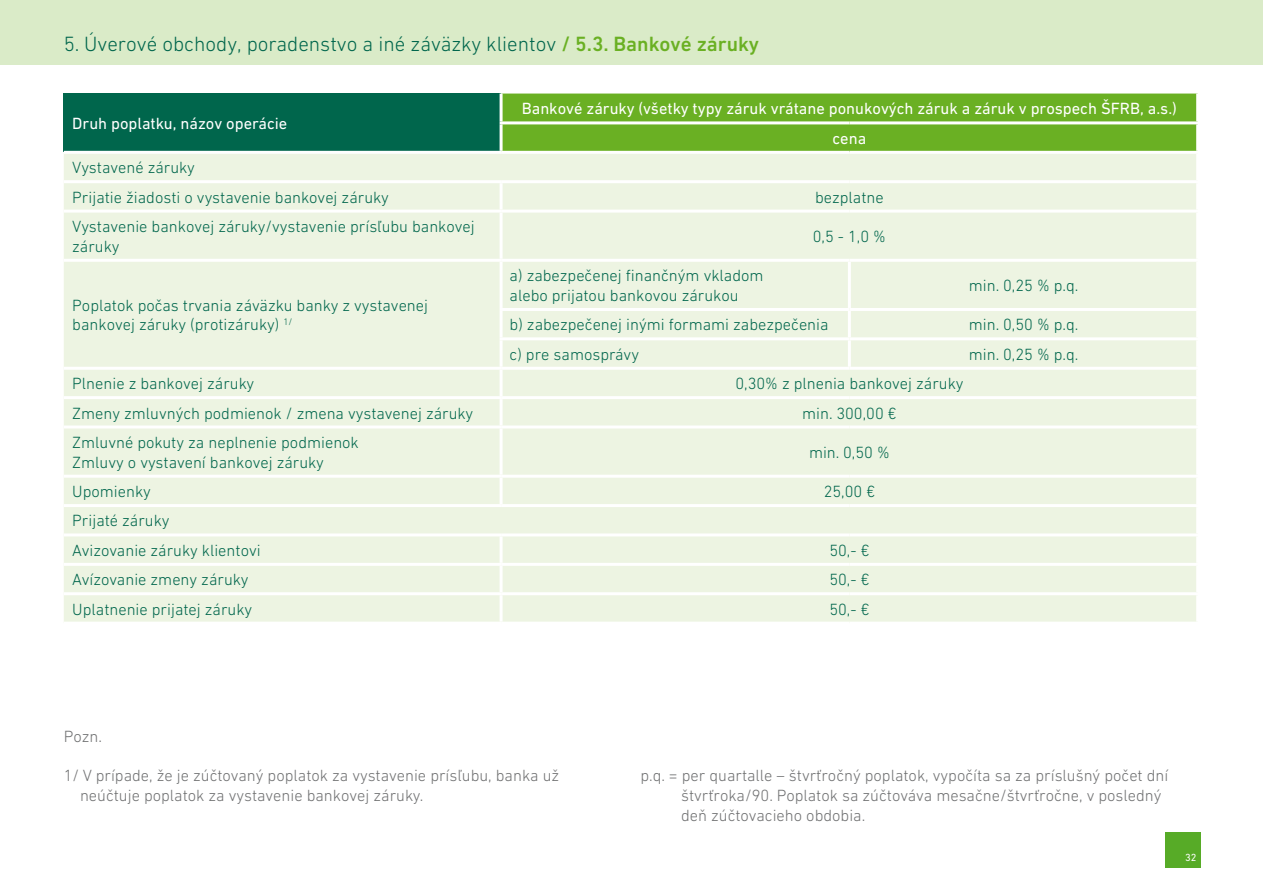
<style>
.page{position:relative;width:1263px;height:893px;background:#fff}
.page>*{position:absolute;margin:0;border:0;box-sizing:border-box;transform-origin:0 0}
.t1{font:300 21px "DIN Next W1 G";color:#00664c}
.t2{font:300 16.5px/19.8px "DIN Next W1 G";color:#00664c}
.t3{font:300 16.5px/19.8px "DIN Next W1 G";color:#707172}
.t4{font:16.5px/29.4px "DIN Next W1 G";color:#fff;text-align:center}
.t5{font:10.5px "DIN Next W1 G";color:#fff}
.s1{font-weight:500;color:#6ab023}
</style>
<div class="page">
<div style="left:1165px;top:832px;width:36px;height:36px;background:#57ab27"></div>
<div style="left:0;top:0;width:1263px;height:64px;background:#daebc8"></div>
<div style="left:64px;top:94px;width:437px;height:58px;background:#00664c"></div>
<div style="left:503px;top:94px;width:693px;height:57px;background:#6ab023"></div>
<div style="left:64px;top:154px;width:1132px;height:468px;background:#edf4e2"></div>
<hr style="left:64px;top:151px;width:437px;height:3px;background:#fff">
<hr style="left:500px;top:94px;width:3px;height:27px;background:#fff">
<hr style="left:500px;top:124px;width:3px;height:27px;background:#fff">
<hr style="left:64px;top:180px;width:437px;height:3px;background:#fff">
<hr style="left:500px;top:183px;width:3px;height:27px;background:#fff">
<hr style="left:501px;top:180px;width:348px;height:3px;background:#fff">
<hr style="left:849px;top:180px;width:350px;height:3px;background:#fff">
<hr style="left:64px;top:210px;width:437px;height:3px;background:#fff">
<hr style="left:500px;top:213px;width:3px;height:46px;background:#fff">
<hr style="left:501px;top:210px;width:348px;height:3px;background:#fff">
<hr style="left:849px;top:210px;width:350px;height:3px;background:#fff">
<hr style="left:64px;top:259px;width:437px;height:3px;background:#fff">
<hr style="left:500px;top:262px;width:3px;height:46px;background:#fff">
<hr style="left:501px;top:259px;width:348px;height:3px;background:#fff">
<hr style="left:848px;top:262px;width:3px;height:46px;background:#fff">
<hr style="left:849px;top:259px;width:350px;height:3px;background:#fff">
<hr style="left:500px;top:311px;width:3px;height:26px;background:#fff">
<hr style="left:500px;top:308px;width:349px;height:3px;background:#fff">
<hr style="left:848px;top:311px;width:3px;height:26px;background:#fff">
<hr style="left:849px;top:308px;width:350px;height:3px;background:#fff">
<hr style="left:500px;top:340px;width:3px;height:27px;background:#fff">
<hr style="left:500px;top:337px;width:349px;height:3px;background:#fff">
<hr style="left:848px;top:340px;width:3px;height:27px;background:#fff">
<hr style="left:849px;top:337px;width:350px;height:3px;background:#fff">
<hr style="left:64px;top:367px;width:437px;height:3px;background:#fff">
<hr style="left:500px;top:370px;width:3px;height:26px;background:#fff">
<hr style="left:501px;top:367px;width:348px;height:3px;background:#fff">
<hr style="left:849px;top:367px;width:350px;height:3px;background:#fff">
<hr style="left:64px;top:396px;width:437px;height:3px;background:#fff">
<hr style="left:500px;top:399px;width:3px;height:26px;background:#fff">
<hr style="left:501px;top:396px;width:348px;height:3px;background:#fff">
<hr style="left:849px;top:396px;width:350px;height:3px;background:#fff">
<hr style="left:64px;top:425px;width:437px;height:3px;background:#fff">
<hr style="left:500px;top:428px;width:3px;height:47px;background:#fff">
<hr style="left:501px;top:425px;width:348px;height:3px;background:#fff">
<hr style="left:849px;top:425px;width:350px;height:3px;background:#fff">
<hr style="left:64px;top:475px;width:437px;height:3px;background:#fff">
<hr style="left:500px;top:478px;width:3px;height:26px;background:#fff">
<hr style="left:501px;top:475px;width:348px;height:3px;background:#fff">
<hr style="left:849px;top:475px;width:350px;height:3px;background:#fff">
<hr style="left:64px;top:504px;width:437px;height:3px;background:#fff">
<hr style="left:501px;top:504px;width:348px;height:3px;background:#fff">
<hr style="left:849px;top:504px;width:350px;height:3px;background:#fff">
<hr style="left:64px;top:533px;width:437px;height:3px;background:#fff">
<hr style="left:500px;top:536px;width:3px;height:27px;background:#fff">
<hr style="left:501px;top:533px;width:348px;height:3px;background:#fff">
<hr style="left:849px;top:533px;width:350px;height:3px;background:#fff">
<hr style="left:64px;top:563px;width:437px;height:3px;background:#fff">
<hr style="left:500px;top:566px;width:3px;height:26px;background:#fff">
<hr style="left:501px;top:563px;width:348px;height:3px;background:#fff">
<hr style="left:849px;top:563px;width:350px;height:3px;background:#fff">
<hr style="left:64px;top:592px;width:437px;height:3px;background:#fff">
<hr style="left:500px;top:595px;width:3px;height:27px;background:#fff">
<hr style="left:501px;top:592px;width:348px;height:3px;background:#fff">
<hr style="left:849px;top:592px;width:350px;height:3px;background:#fff">
<hr style="left:500px;top:121px;width:349px;height:3px;background:#fff">
<hr style="left:849px;top:121px;width:350px;height:3px;background:#fff">
<p class="t1" style="left:64px;top:32px;width:697px">5. Úverové obchody, poradenstvo a iné záväzky klientov <span class="s1">/ 5.3. Bankové záruky</span></p>
<p class="t4" style="left:72px;top:109px;width:217px">Druh poplatku, názov operácie</p>
<p class="t2" style="left:72px;top:153px;width:318px;line-height:29.4px">Vystavené záruky<br>Prijatie žiadosti o vystavenie bankovej záruky</p>
<p class="t4" style="left:522px;top:94px;width:657px">Bankové záruky (všetky typy záruk vrátane ponukových záruk a záruk v prospech ŠFRB, a.s.) cena</p>
<p class="t2" style="left:815px;top:187px;width:70px">bezplatne</p>
<p class="t2" style="left:72px;top:216px;width:404px">Vystavenie bankovej záruky/vystavenie prísľubu bankovej záruky</p>
<p class="t2" style="left:813px;top:226px;width:75px">0,5 - 1,0 %</p>
<p class="t2" style="left:72px;top:295px;width:357px">Poplatok počas trvania záväzku banky z vystavenej bankovej záruky (protizáruky) <sup>1/</sup></p>
<p class="t2" style="left:510px;top:265px;width:256px">a) zabezpečenej finančným vkladom alebo prijatou bankovou zárukou</p>
<p class="t2" style="left:969px;top:275px;width:111px">min. 0,25 % p.q.</p>
<p class="t2" style="left:510px;top:315px;width:320px">b) zabezpečenej inými formami zabezpečenia</p>
<p class="t2" style="left:969px;top:315px;width:111px">min. 0,50 % p.q.</p>
<p class="t2" style="left:510px;top:344px;width:131px">c) pre samosprávy</p>
<p class="t2" style="left:969px;top:344px;width:111px">min. 0,25 % p.q.</p>
<p class="t2" style="left:72px;top:373px;width:184px">Plnenie z bankovej záruky</p>
<p class="t2" style="left:735px;top:373px;width:229px">0,30% z plnenia bankovej záruky</p>
<p class="t2" style="left:72px;top:403px;width:402px">Zmeny zmluvných podmienok / zmena vystavenej záruky</p>
<p class="t2" style="left:802px;top:403px;width:96px">min. 300,00 €</p>
<p class="t2" style="left:72px;top:432px;width:288px">Zmluvné pokuty za neplnenie podmienok<br>Zmluvy o vystavení bankovej záruky</p>
<p class="t2" style="left:809px;top:442px;width:82px">min. 0,50 %</p>
<p class="t2" style="left:72px;top:481px;width:80px">Upomienky</p>
<p class="t2" style="left:824px;top:481px;width:53px">25,00 €</p>
<p class="t2" style="left:72px;top:506px;width:190px;line-height:29.4px">Prijaté záruky<br>Avizovanie záruky klientovi</p>
<p class="t2" style="left:829px;top:540px;width:42px">50,- €</p>
<p class="t2" style="left:72px;top:570px;width:178px">Avízovanie zmeny záruky</p>
<p class="t2" style="left:829px;top:570px;width:42px">50,- €</p>
<p class="t2" style="left:72px;top:599px;width:181px">Uplatnenie prijatej záruky</p>
<p class="t2" style="left:829px;top:599px;width:42px">50,- €</p>
<p class="t3" style="left:64px;top:726px;width:40px">Pozn.</p>
<p class="t3" style="left:80px;top:765px;width:481px;text-indent:-16px">1/ V prípade, že je zúčtovaný poplatok za vystavenie prísľubu, banka už neúčtuje poplatok za vystavenie bankovej záruky.</p>
<p class="t3" style="left:681px;top:765px;width:489px;text-indent:-41px">p.q. = per quartalle – štvrťročný poplatok, vypočíta sa za príslušný počet dní štvrťroka/90. Poplatok sa zúčtováva mesačne/štvrťročne, v posledný deň zúčtovacieho obdobia.</p>
<p class="t5" style="left:1185px;top:851px;width:13px">32</p>
</div>
